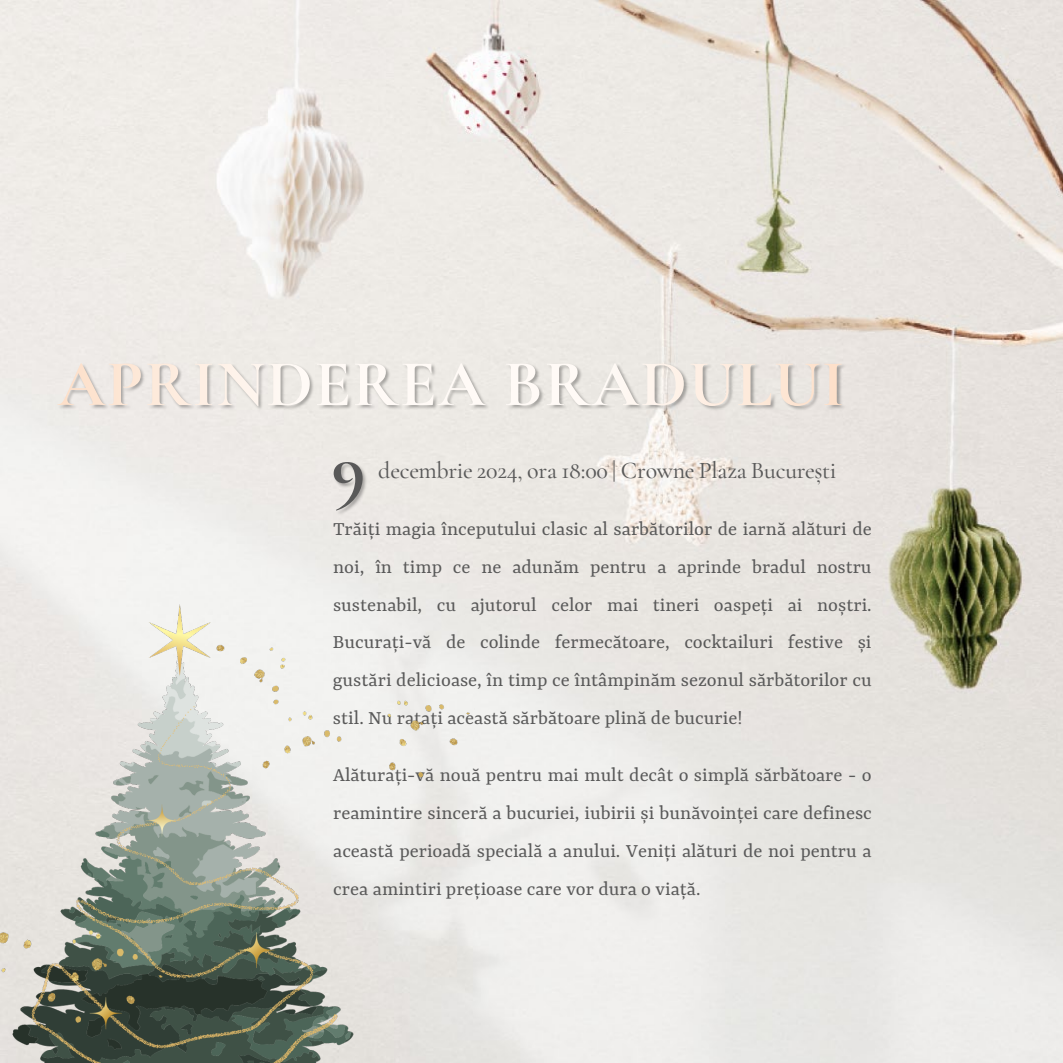
<style>
.page{position:relative;width:1063px;height:1063px;background:#fff}
.page>*{position:absolute;margin:0;border:0;box-sizing:border-box;transform-origin:0 0}
.t1{font:700 72px "Cormorant Garamond";color:#595959}
.t2{font:500 24px "Cormorant Garamond";letter-spacing:-.015em;color:#595959}
.t3{font:21px/37.8px "Yrsa";color:#595959;text-align:justify}
</style>
<div class="page">
<img style="left:0;top:0;width:1063px;height:1063px">
<img style="left:0;top:430px;width:715px;height:633px">
<img style="left:55px;top:361px;width:793px;height:52px">
<svg style="left:57px;top:363px;width:785px;height:43px"></svg>
<img style="left:286px;top:401px;width:131px;height:160px">
<p class="t2" style="left:378px;top:455px;width:459px">decembrie 2024, ora 18:00 | Crowne Plaza București</p>
<p class="t3" style="left:333px;top:509px;width:540px">Trăiți magia începutului clasic al sarbătorilor de iarnă alături de noi, în timp ce ne adunăm pentru a aprinde bradul nostru sustenabil, cu ajutorul celor mai tineri oaspeți ai noștri.<br>Bucurați-vă de colinde fermecătoare, cocktailuri festive și gustări delicioase, în timp ce întâmpinăm sezonul sărbătorilor cu stil. Nu ratați această sărbătoare plină de bucurie!</p>
<p class="t1" style="left:332px;top:423px;width:35px">9</p>
<p class="t3" style="left:333px;top:756px;width:540px">Alăturați-vă nouă pentru mai mult decât o simplă sărbătoare - o reamintire sinceră a bucuriei, iubirii și bunăvoinței care definesc această perioadă specială a anului. Veniți alături de noi pentru a crea amintiri prețioase care vor dura o viață.</p>
</div>
